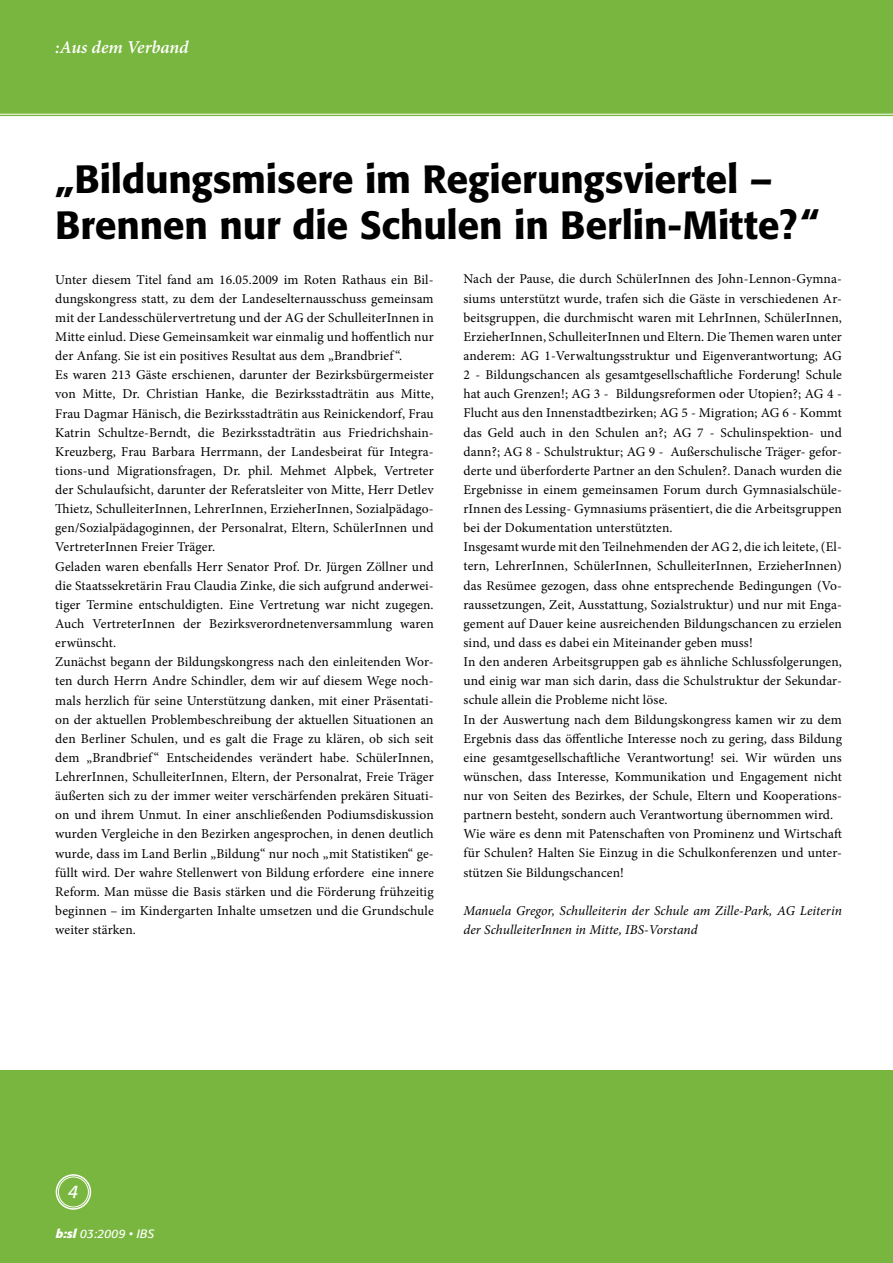
<style>
.page{position:relative;width:893px;height:1263px;background:#fff}
.page>*{position:absolute;margin:0;border:0;box-sizing:border-box;transform-origin:0 0}
.t1{font:500 39px/46.8px "Formata";letter-spacing:-.005em;color:#000}
.t2{font:italic 600 18px "Minion Pro";letter-spacing:-.005em;color:#fff}
.t3{font:italic 18px "Formata";color:#fff}
.t4{font:13.5px/19.2px "Minion Pro";letter-spacing:.01em;color:#000}
.t5{font:italic 13.5px/19.2px "Minion Pro";color:#000}
.t6{font:italic 12px "Formata";color:#fff}
.s1{font-weight:700}
</style>
<div class="page">
<div style="left:0;top:1070px;width:893px;height:193px;background:#79b63f"></div>
<div style="left:56px;top:1174px;width:35px;height:36px;border:2px solid #fff;border-radius:50%"></div>
<div style="left:58px;top:1177px;width:31px;height:30px;border:1px solid #fff;border-radius:50%"></div>
<svg style="left:0;top:115px;width:893px;height:2px"></svg>
<div style="left:0;top:0;width:893px;height:115px;background:#79b63f"></div>
<h2 class="t2" style="left:55px;top:35px;width:135px">:Aus dem Verband</h2>
<h1 class="t1" style="left:55px;top:155px;width:766px">„Bildungsmisere im Regierungsviertel –<br>Brennen nur die Schulen in Berlin-Mitte?“</h1>
<p class="t4" style="left:55px;top:270px;width:380px">Unter diesem Titel fand am 16.05.2009 im Roten Rathaus ein Bil&shy;dungskongress statt, zu dem der Landeselternausschuss gemeinsam mit der Landesschülervertretung und der AG der SchulleiterInnen in Mitte einlud. Diese Gemeinsamkeit war einmalig und hoffentlich nur der Anfang. Sie ist ein positives Resultat aus dem „Brandbrief “.<br>Es waren 213 Gäste erschienen, darunter der Bezirksbürgermeister von Mitte, Dr. Christian Hanke, die Bezirksstadträtin aus Mitte, Frau Dagmar Hänisch, die Bezirksstadträtin aus Reinickendorf, Frau Katrin Schultze-Berndt, die Bezirksstadträtin aus Friedrichshain-Kreuzberg, Frau Barbara Herrmann, der Landesbeirat für Integra&shy;tions-und Migrationsfragen, Dr. phil. Mehmet Alpbek, Vertreter der Schulaufsicht, darunter der Referatsleiter von Mitte, Herr Detlev Thietz, SchulleiterInnen, LehrerInnen, ErzieherInnen, Sozialpädago&shy;gen/Sozialpädagoginnen, der Personalrat, Eltern, SchülerInnen und VertreterInnen Freier Träger.<br>Geladen waren ebenfalls Herr Senator Prof. Dr. Jürgen Zöllner und die Staatssekretärin Frau Claudia Zinke, die sich aufgrund anderwei&shy;tiger Termine entschuldigten. Eine Vertretung war nicht zugegen.<br>Auch VertreterInnen der Bezirksverordnetenversammlung waren erwünscht.<br>Zunächst begann der Bildungskongress nach den einleitenden Wor&shy;ten durch Herrn Andre Schindler, dem wir auf diesem Wege noch&shy;mals herzlich für seine Unterstützung danken, mit einer Präsentati&shy;on der aktuellen Problembeschreibung der aktuellen Situationen an den Berliner Schulen, und es galt die Frage zu klären, ob sich seit dem „Brandbrief “ Entscheidendes verändert habe. SchülerInnen, LehrerInnen, SchulleiterInnen, Eltern, der Personalrat, Freie Träger äußerten sich zu der immer weiter verschärfenden prekären Situati&shy;on und ihrem Unmut. In einer anschließenden Podiumsdiskussion wurden Vergleiche in den Bezirken angesprochen, in denen deutlich wurde, dass im Land Berlin „Bildung“ nur noch „mit Statistiken“ ge&shy;füllt wird. Der wahre Stellenwert von Bildung erfordere eine innere Reform. Man müsse die Basis stärken und die Förderung frühzeitig beginnen – im Kindergarten Inhalte umsetzen und die Grundschule weiter stärken.</p>
<p class="t4" style="left:463px;top:270px;width:380px">Nach der Pause, die durch SchülerInnen des John-Lennon-Gymna&shy;siums unterstützt wurde, trafen sich die Gäste in verschiedenen Ar&shy;beitsgruppen, die durchmischt waren mit LehrInnen, SchülerInnen, ErzieherInnen, SchulleiterInnen und Eltern. Die Themen waren unter anderem: AG 1-Verwaltungsstruktur und Eigenverantwortung; AG 2 - Bildungschancen als gesamtgesellschaftliche Forderung! Schule hat auch Grenzen!; AG 3 - Bildungsreformen oder Utopien?; AG 4 - Flucht aus den Innenstadtbezirken; AG 5 - Migration; AG 6 - Kommt das Geld auch in den Schulen an?; AG 7 - Schulinspektion- und dann?; AG 8 - Schulstruktur; AG 9 - Außerschulische Träger- gefor&shy;derte und überforderte Partner an den Schulen?. Danach wurden die Ergebnisse in einem gemeinsamen Forum durch Gymnasialschüle&shy;rInnen des Lessing- Gymnasiums präsentiert, die die Arbeitsgruppen bei der Dokumentation unterstützten.<br>Insgesamt wurde mit den Teilnehmenden der AG 2, die ich leitete, (El&shy;tern, LehrerInnen, SchülerInnen, SchulleiterInnen, ErzieherInnen) das Resümee gezogen, dass ohne entsprechende Bedingungen (Vo&shy;raussetzungen, Zeit, Ausstattung, Sozialstruktur) und nur mit Enga&shy;gement auf Dauer keine ausreichenden Bildungschancen zu erzielen sind, und dass es dabei ein Miteinander geben muss!<br>In den anderen Arbeitsgruppen gab es ähnliche Schlussfolgerungen, und einig war man sich darin, dass die Schulstruktur der Sekundar&shy;schule allein die Probleme nicht löse.<br>In der Auswertung nach dem Bildungskongress kamen wir zu dem Ergebnis dass das öffentliche Interesse noch zu gering, dass Bildung eine gesamtgesellschaftliche Verantwortung! sei. Wir würden uns wünschen, dass Interesse, Kommunikation und Engagement nicht nur von Seiten des Bezirkes, der Schule, Eltern und Kooperations&shy;partnern besteht, sondern auch Verantwortung übernommen wird.<br>Wie wäre es denn mit Patenschaften von Prominenz und Wirtschaft für Schulen? Halten Sie Einzug in die Schulkonferenzen und unter&shy;stützen Sie Bildungschancen!</p>
<p class="t5" style="left:463px;top:901px;width:380px">Manuela Gregor, Schulleiterin der Schule am Zille-Park, AG Leiterin der SchulleiterInnen in Mitte, IBS-Vorstand</p>
<h2 class="t3" style="left:68px;top:1181px;width:12px">4</h2>
<p class="t6" style="left:56px;top:1227px;width:100px"><span class="s1">b:sl</span> 03:2009 • IBS</p>
</div>
